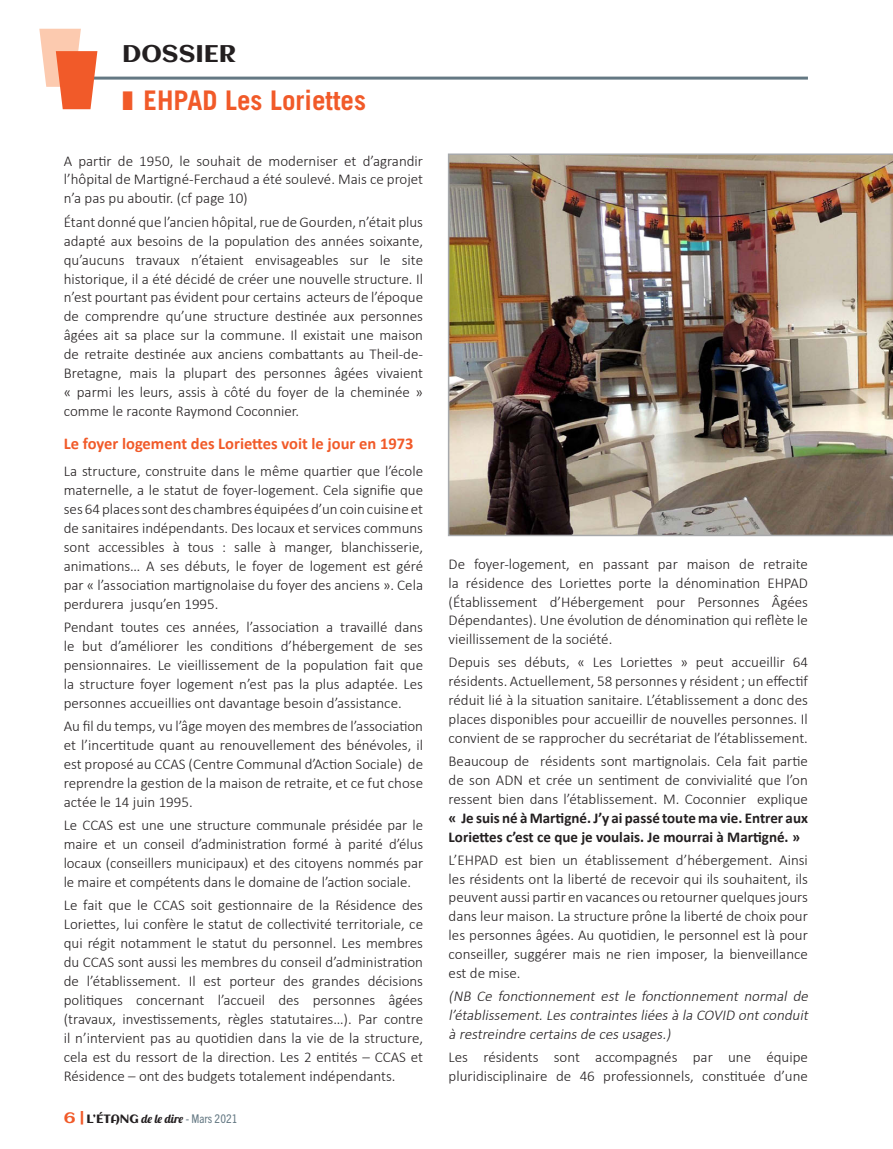
<style>
.page{position:relative;width:893px;height:1149px;background:#fff}
.page>*{position:absolute;margin:0;border:0;box-sizing:border-box;transform-origin:0 0}
.t1{font:700 27px "Trade Gothic";color:#f15a29}
.t2{font:24px "Aclonica";color:#231f20}
.sous_titre{font:700 16.5px "Calibri";color:#f15a29}
.texte{font:300 15px/18.9px "Calibri";color:#231f20;text-align:justify}
.texte-2{font:italic 300 15px/18.9px "Calibri";color:#231f20;text-align:justify}
.t3{font:condensed 12px "Trade Gothic Next LT Pro";color:#647883}
.s1{font-family:"Aclonica";font-stretch:normal;font-size:15px;color:#f15a29}
.s2{font-family:"Aclonica";font-stretch:normal;color:#231f20}
.s3{font-family:"Lobster 1.4";font-stretch:normal;color:#231f20}
.s4{font-weight:700}
</style>
<div class="page">
<hr style="left:85px;top:77px;width:723px;height:3px;background:#647883">
<svg style="left:39px;top:29px;width:58px;height:80px"></svg>
<img style="left:448px;top:153px;width:445px;height:383px">
<h2 class="t2" style="left:122px;top:37px;width:115px">DOSSIER</h2>
<p class="t1" style="left:122px;top:84px;width:245px">❚ EHPAD Les Loriettes</p>
<p class="texte" style="left:64px;top:151px;width:361px">A partir de 1950, le souhait de moderniser et d’agrandir l’hôpital de Martigné-Ferchaud a été soulevé. Mais ce projet n’a pas pu aboutir. (cf page 10)</p>
<p class="texte" style="left:64px;top:212px;width:361px">Étant donné que l’ancien hôpital, rue de Gourden, n’était plus adapté aux besoins de la population des années soixante, qu’aucuns travaux n’étaient envisageables sur le site historique, il a été décidé de créer une nouvelle structure. Il n’est pourtant pas évident pour certains acteurs de l’époque de comprendre qu’une structure destinée aux personnes âgées ait sa place sur la commune. Il existait une maison de retraite destinée aux anciens combattants au Theil-de-Bretagne, mais la plupart des personnes âgées vivaient « parmi les leurs, assis à côté du foyer de la cheminée » comme le raconte Raymond Coconnier.</p>
<p class="sous_titre" style="left:64px;top:433px;width:351px">Le foyer logement des Loriettes voit le jour en 1973</p>
<p class="texte" style="left:64px;top:461px;width:361px">La structure, construite dans le même quartier que l’école maternelle, a le statut de foyer-logement. Cela signifie que ses 64 places sont des chambres équipées d’un coin cuisine et de sanitaires indépendants. Des locaux et services communs sont accessibles à tous : salle à manger, blanchisserie, animations… A ses débuts, le foyer de logement est géré par « l’association martignolaise du foyer des anciens ». Cela perdurera jusqu’en 1995.</p>
<p class="texte" style="left:64px;top:617px;width:361px">Pendant toutes ces années, l’association a travaillé dans le but d’améliorer les conditions d’hébergement de ses pensionnaires. Le vieillissement de la population fait que la structure foyer logement n’est pas la plus adaptée. Les personnes accueillies ont davantage besoin d’assistance.</p>
<p class="texte" style="left:64px;top:716px;width:361px">Au fil du temps, vu l’âge moyen des membres de l’association et l’incertitude quant au renouvellement des bénévoles, il est proposé au CCAS (Centre Communal d’Action Sociale) de reprendre la gestion de la maison de retraite, et ce fut chose actée le 14 juin 1995.</p>
<p class="texte" style="left:64px;top:815px;width:361px">Le CCAS est une une structure communale présidée par le maire et un conseil d’administration formé à parité d’élus locaux (conseillers municipaux) et des citoyens nommés par le maire et compétents dans le domaine de l’action sociale.</p>
<p class="texte" style="left:64px;top:895px;width:361px">Le fait que le CCAS soit gestionnaire de la Résidence des Loriettes, lui confère le statut de collectivité territoriale, ce qui régit notamment le statut du personnel. Les membres du CCAS sont aussi les membres du conseil d’administration de l’établissement. Il est porteur des grandes décisions politiques concernant l’accueil des personnes âgées (travaux, investissements, règles statutaires…). Par contre il n’intervient pas au quotidien dans la vie de la structure, cela est du ressort de la direction. Les 2 entités – CCAS et Résidence – ont des budgets totalement indépendants.</p>
<p class="t3" style="left:64px;top:1110px;width:175px"><span class="s1">6 |</span> <span class="s2">L’ÉTANG</span> <span class="s3">de le dire</span> - Mars 2021</p>
<p class="texte" style="left:449px;top:554px;width:361px">De foyer-logement, en passant par maison de retraite la résidence des Loriettes porte la dénomination EHPAD (Établissement d’Hébergement pour Personnes Âgées Dépendantes). Une évolution de dénomination qui reflète le vieillissement de la société.</p>
<p class="texte" style="left:449px;top:652px;width:361px">Depuis ses débuts, « Les Loriettes » peut accueillir 64 résidents. Actuellement, 58 personnes y résident ; un effectif réduit lié à la situation sanitaire. L’établissement a donc des places disponibles pour accueillir de nouvelles personnes. Il convient de se rapprocher du secrétariat de l’établissement.</p>
<p class="texte" style="left:449px;top:751px;width:361px">Beaucoup de résidents sont martignolais. Cela fait partie de son ADN et crée un sentiment de convivialité que l’on ressent bien dans l’établissement. M. Coconnier explique <span class="s4">« Je suis né à Martigné. J’y ai passé toute ma vie. Entrer aux Loriettes c’est ce que je voulais. Je mourrai à Martigné. »</span></p>
<p class="texte" style="left:449px;top:849px;width:361px">L’EHPAD est bien un établissement d’hébergement. Ainsi les résidents ont la liberté de recevoir qui ils souhaitent, ils peuvent aussi partir en vacances ou retourner quelques jours dans leur maison. La structure prône la liberté de choix pour les personnes âgées. Au quotidien, le personnel est là pour conseiller, suggérer mais ne rien imposer, la bienveillance est de mise.</p>
<p class="texte-2" style="left:449px;top:986px;width:364px">(NB Ce fonctionnement est le fonctionnement normal de l’établissement.Lescontraintesliéesà la COVID ontconduit à restreindre certainsde cesusages.)</p>
<p class="texte" style="left:449px;top:1047px;width:361px">Les résidents sont accompagnés par une équipe pluridisciplinaire de 46 professionnels, constituée d’une</p>
</div>
